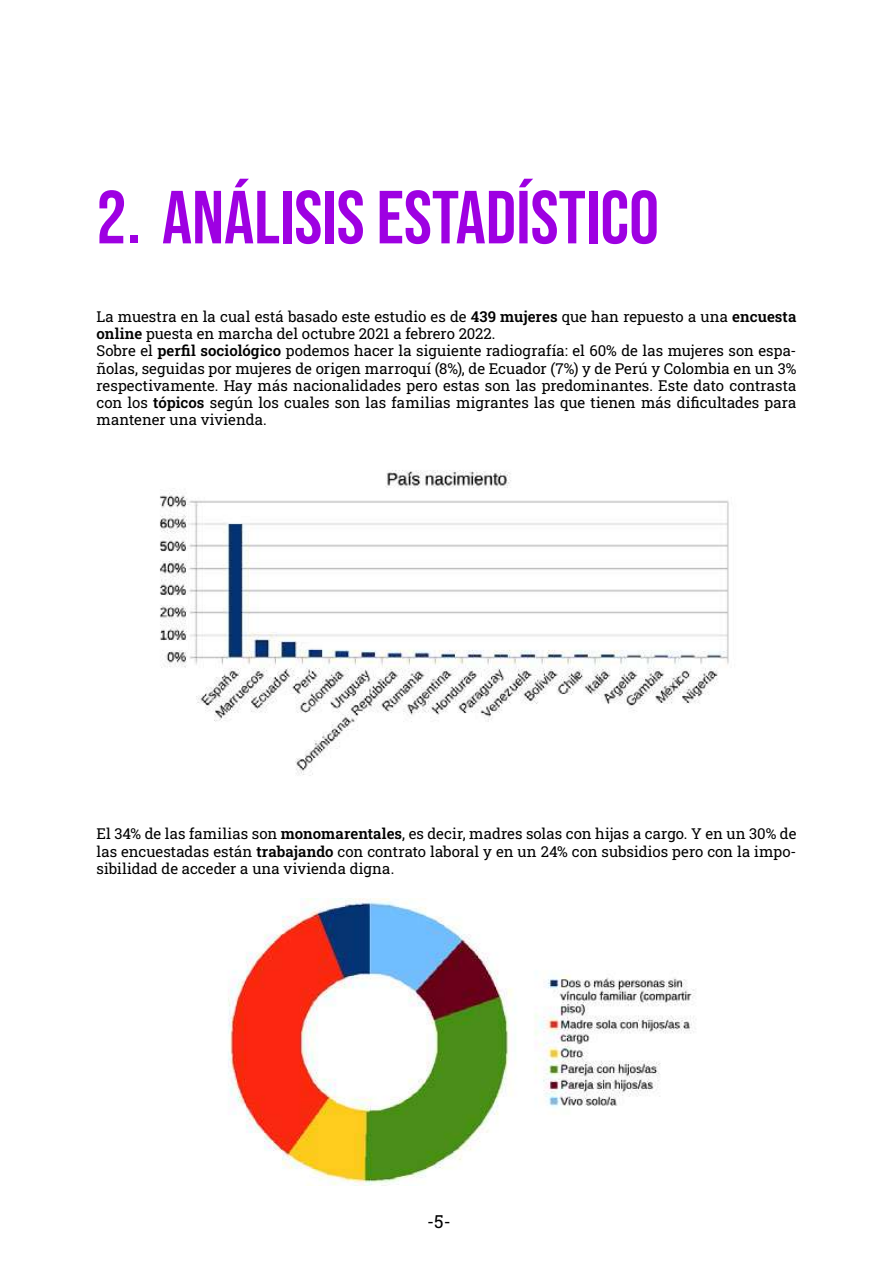
<style>
.page{position:relative;width:893px;height:1263px;background:#fff}
.page>*{position:absolute;margin:0;border:0;box-sizing:border-box;transform-origin:0 0}
.t1{font:75px "Bebas Neue";color:#9e00e2}
.t2{font:18px "Roboto Slab";color:#000}
.t3{font:15px/17.2px "Roboto Slab";color:#000}
.s1{font-weight:600}
</style>
<div class="page">
<img style="left:159px;top:470px;width:570px;height:306px">
<img style="left:228px;top:899px;width:468px;height:286px">
<h1 class="t1" style="left:97px;top:175px;width:564px">2. ANÁLISIS ESTADÍSTICO</h1>
<p class="t3" style="left:97px;top:307px;width:701px">La muestra en la cual está basado este estudio es de <span class="s1">439 mujeres</span> que han repuesto a una <span class="s1">encuesta online</span> puesta en marcha del octubre 2021 a febrero 2022.<br>Sobre el <span class="s1">perfil sociológico</span> podemos hacer la siguiente radiografía: el 60% de las mujeres son espa&shy;ñolas, seguidas por mujeres de origen marroquí (8%), de Ecuador (7%) y de Perú y Colombia en un 3% respectivamente. Hay más nacionalidades pero estas son las predominantes. Este dato contrasta con los <span class="s1">tópicos</span> según los cuales son las familias migrantes las que tienen más dificultades para mantener una vivienda.</p>
<p class="t3" style="left:97px;top:825px;width:701px;text-align:justify">El 34% de las familias son <span class="s1">monomarentales</span>, es decir, madres solas con hijas a cargo. Y en un 30% de las encuestadas están <span class="s1">trabajando</span> con contrato laboral y en un 24% con subsidios pero con la impo&shy;sibilidad de acceder a una vivienda digna.</p>
<p class="t2" style="left:427px;top:1209px;width:25px">-5-</p>
</div>
